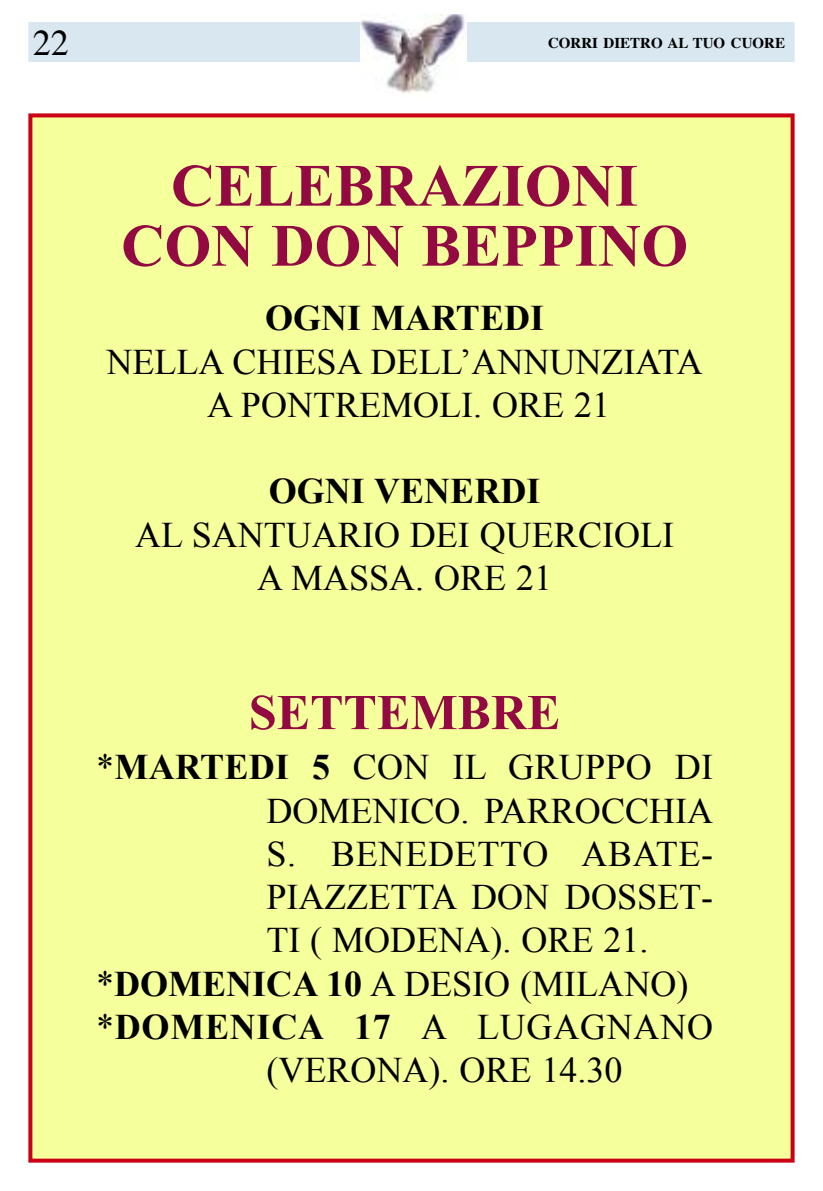
<style>
.page{position:relative;width:823px;height:1191px;background:#fff}
.page>*{position:absolute;margin:0;border:0;box-sizing:border-box;transform-origin:0 0}
.t1{font:700 60px/60px "Times New Roman";color:#920a41;text-align:center}
.t2{font:700 50px "Times New Roman";color:#920a41}
.t3{font:36px/43.2px "Times New Roman";color:#000;text-align:center}
.t4{font:36px "Times New Roman";letter-spacing:.02em;color:#000}
.t5{font:700 36px "Times New Roman";color:#000}
.t6{font:36px "Times";color:#000}
.t7{font:700 15px "Times";color:#000}
.s1{font-weight:700}
</style>
<div class="page">
<div style="left:28px;top:22px;width:766px;height:40px;background:#d8e7f0"></div>
<img style="left:360px;top:14px;width:106px;height:80px">
<div style="left:32px;top:117px;width:758px;height:1041px;background:#f5ff9c"></div>
<div style="left:28px;top:113px;width:766px;height:1049px;border:4px solid #ca0016"></div>
<p class="t6" style="left:33px;top:28px;width:37px">22</p>
<p class="t7" style="left:547px;top:37px;width:238px">CORRI DIETRO AL TUO CUORE</p>
<h1 class="t1" style="left:121px;top:155px;width:568px">CELEBRAZIONI<br>CON DON BEPPINO</h1>
<p class="t5" style="left:265px;top:298px;width:280px">OGNI MARTEDI</p>
<p class="t3" style="left:106px;top:340px;width:597px">NELLA CHIESA DELL’ANNUNZIATA<br>A PONTREMOLI. ORE 21</p>
<p class="t5" style="left:269px;top:471px;width:273px">OGNI VENERDI</p>
<p class="t3" style="left:135px;top:513px;width:540px">AL SANTUARIO DEI QUERCIOLI<br>A MASSA. ORE 21</p>
<h2 class="t2" style="left:249px;top:684px;width:313px">SETTEMBRE</h2>
<p class="t3" style="left:96px;top:745px;width:618px">*<span class="s1">MARTEDI 5</span> CON IL GRUPPO DI</p>
<p class="t3" style="left:266px;top:789px;width:448px">DOMENICO. PARROCCHIA</p>
<p class="t4" style="left:266px;top:833px;width:448px">S. BENEDETTO ABATE-</p>
<p class="t3" style="left:266px;top:875px;width:448px">PIAZZETTA DON DOSSET-</p>
<p class="t3" style="left:266px;top:918px;width:383px">TI ( MODENA). ORE 21.</p>
<p class="t3" style="left:96px;top:961px;width:593px">*<span class="s1">DOMENICA 10</span> A DESIO (MILANO)</p>
<p class="t4" style="left:96px;top:1006px;width:618px">*<span class="s1">DOMENICA 17</span> A LUGAGNANO</p>
<p class="t3" style="left:266px;top:1048px;width:357px">(VERONA). ORE 14.30</p>
</div>
